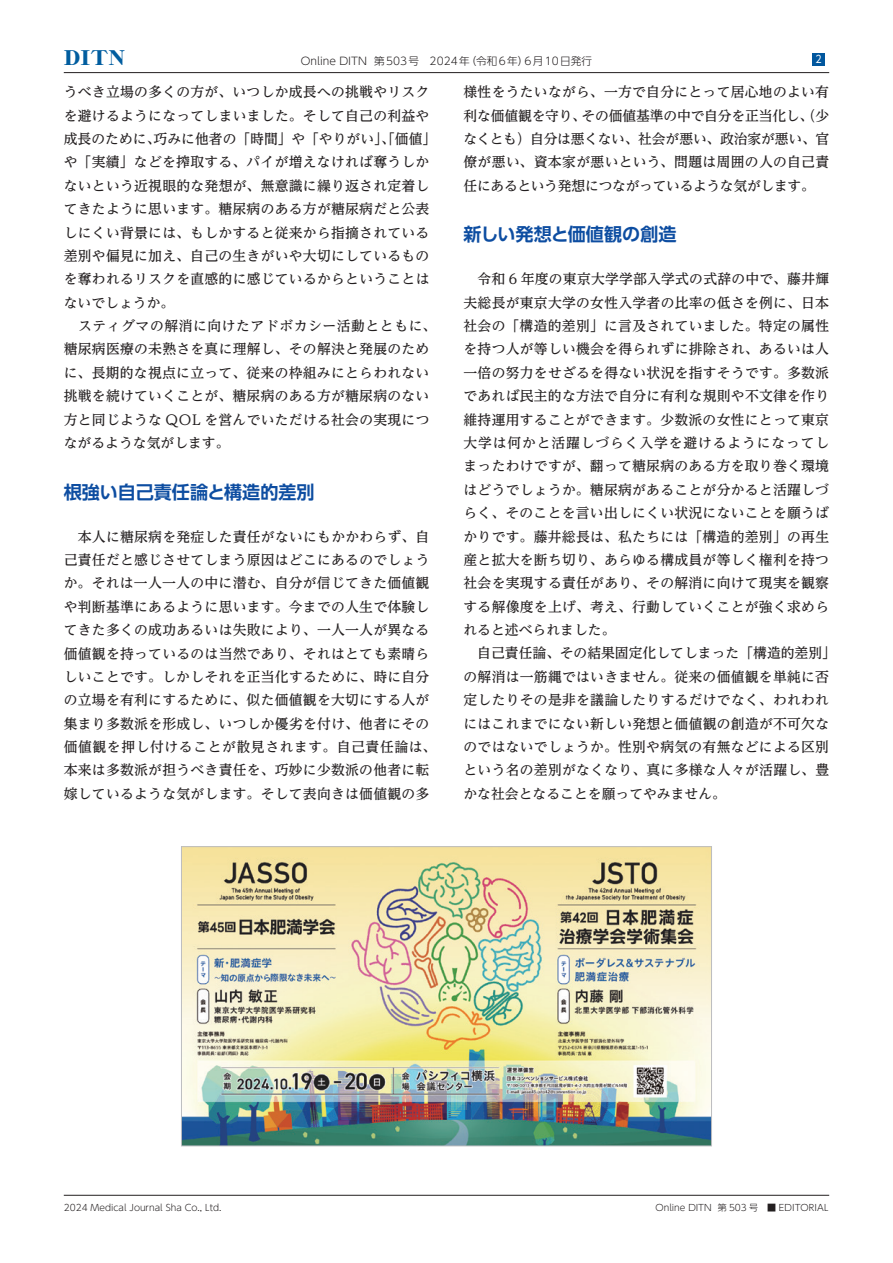
<style>
.page{position:relative;width:893px;height:1263px;background:#fff}
.page>*{position:absolute;margin:0;border:0;box-sizing:border-box;transform-origin:0 0}
.t1{font:900 19.5px "Ryumin Pro";color:#015d9f;scale:1.13 1}
.t2{font:700 18px "UD Shin Go Pro De";color:#0d4da1}
.t3{font:500 13.8px/23.4px "UD Reimin Pro";letter-spacing:.02em;color:#231f20}
.t4{font:500 13.8px/23.4px "UD Reimin Pro";letter-spacing:-.015em;color:#231f20}
.t5{font:500 13.8px "UD Reimin Pro";color:#231f20}
.t6{font:300 10.65px "UD Shin Go Pro";color:#231f20}
.t7{font:300 10.65px "UD Shin Go Pro";letter-spacing:.065em;color:#231f20}
.t8{font:10.35px "UD Shin Go Pro";color:#fff;scale:.9 1}
.t9{font:300 9px "UD Shin Go Pro";color:#231f20}
</style>
<div class="page">
<hr style="left:64px;top:72px;width:765px;height:1px;background:#231f20">
<hr style="left:64px;top:1195px;width:765px;height:1px;background:#231f20">
<div style="left:812px;top:53px;width:13px;height:13px;background:#01579e"></div>
<img style="left:183px;top:848px;width:527px;height:296px">
<div style="left:181px;top:846px;width:531px;height:300px;border:1px solid #bcbdc0"></div>
<h1 class="t1" style="left:64px;top:42px;width:56px">DITN</h1>
<p class="t3" style="left:64px;top:80px;width:367px">うべき立場の多くの方が、いつしか成長への挑戦やリスク</p>
<p class="t3" style="left:64px;top:103px;width:367px">を避けるようになってしまいました。そして自己の利益や</p>
<p class="t5" style="left:154px;top:127px;width:284px">巧みに他者の「時間」や「やりがい」、「価値「</p>
<p class="t8" style="left:815px;top:51px;width:8px">2</p>
<p class="t6" style="left:466px;top:52px;width:64px">（令和6年）</p>
<p class="t6" style="left:374px;top:52px;width:97px">第503号　2024年</p>
<p class="t7" style="left:524px;top:52px;width:69px">6月10日発行</p>
<p class="t6" style="left:301px;top:52px;width:68px">Online DITN</p>
<p class="t3" style="left:463px;top:80px;width:367px;text-align:right">様性をうたいながら、一方で自分にとって居心地のよい有その価値基準の中で自分を正当化し、（少</p>
<p class="t4" style="left:463px;top:103px;width:367px">利な価値観を守り、<br>なくとも）自分は悪くない、社会が悪い、政治家が悪い、官僚が悪い、資本家が悪いという、問題は周囲の人の自己責任にあるという発想につながっているような気がします。</p>
<h2 class="t2" style="left:463px;top:220px;width:214px">新しい発想と価値観の創造</h2>
<p class="t3" style="left:463px;top:267px;width:374px">　令和 6 年度の東京大学学部入学式の式辞の中で、藤井輝夫総長が東京大学の女性入学者の比率の低さを例に、日本社会の「構造的差別」に言及されていました。特定の属性を持つ人が等しい機会を得られずに排除され、あるいは人一倍の努力をせざるを得ない状況を指すそうです。多数派であれば民主的な方法で自分に有利な規則や不文律を作り維持運用することができます。少数派の女性にとって東京大学は何かと活躍しづらく入学を避けるようになってしまったわけですが、翻って糖尿病のある方を取り巻く環境はどうでしょうか。糖尿病があることが分かると活躍しづらく、そのことを言い出しにくい状況にないことを願うばかりです。藤井総長は、私たちには「構造的差別」の再生産と拡大を断ち切り、あらゆる構成員が等しく権利を持つ社会を実現する責任があり、その解消に向けて現実を観察する解像度を上げ、考え、行動していくことが強く求められると述べられました。<br>　自己責任論、その結果固定化してしまった「構造的差別「の解消は一筋縄ではいきません。従来の価値観を単純に否定したりその是非を議論したりするだけでなく、われわれにはこれまでにない新しい発想と価値観の創造が不可欠なのではないでしょうか。性別や病気の有無などによる区別という名の差別がなくなり、真に多様な人々が活躍し、豊かな社会となることを願ってやみません。</p>
<p class="t3" style="left:64px;top:127px;width:374px">成長のために、<br>や「実績」などを搾取する、パイが増えなければ奪うしかないという近視眼的な発想が、無意識に繰り返され定着してきたように思います。糖尿病のある方が糖尿病だと公表しにくい背景には、もしかすると従来から指摘されている差別や偏見に加え、自己の生きがいや大切にしているものを奪われるリスクを直感的に感じているからということはないでしょうか。<br>　スティグマの解消に向けたアドボカシー活動とともに、糖尿病医療の未熟さを真に理解し、その解決と発展のために、長期的な視点に立って、従来の枠組みにとらわれない挑戦を続けていくことが、糖尿病のある方が糖尿病のない方と同じような QOL を営んでいただける社会の実現につながるような気がします。</p>
<h2 class="t2" style="left:64px;top:477px;width:252px">根強い自己責任論と構造的差別</h2>
<p class="t3" style="left:64px;top:524px;width:374px">　本人に糖尿病を発症した責任がないにもかかわらず、自己責任だと感じさせてしまう原因はどこにあるのでしょうか。それは一人一人の中に潜む、自分が信じてきた価値観や判断基準にあるように思います。今までの人生で体験してきた多くの成功あるいは失敗により、一人一人が異なる価値観を持っているのは当然であり、それはとても素晴らしいことです。しかしそれを正当化するために、時に自分の立場を有利にするために、似た価値観を大切にする人が集まり多数派を形成し、いつしか優劣を付け、他者にその価値観を押し付けることが散見されます。自己責任論は、本来は多数派が担うべき責任を、巧妙に少数派の他者に転嫁しているような気がします。そして表向きは価値観の多</p>
<p class="t9" style="left:64px;top:1200px;width:159px">2024 Medical Journal Sha Co., Ltd.</p>
<p class="t9" style="left:718px;top:1200px;width:112px">第 503 号　■ EDITORIAL</p>
<p class="t9" style="left:655px;top:1200px;width:58px">Online DITN</p>
</div>
